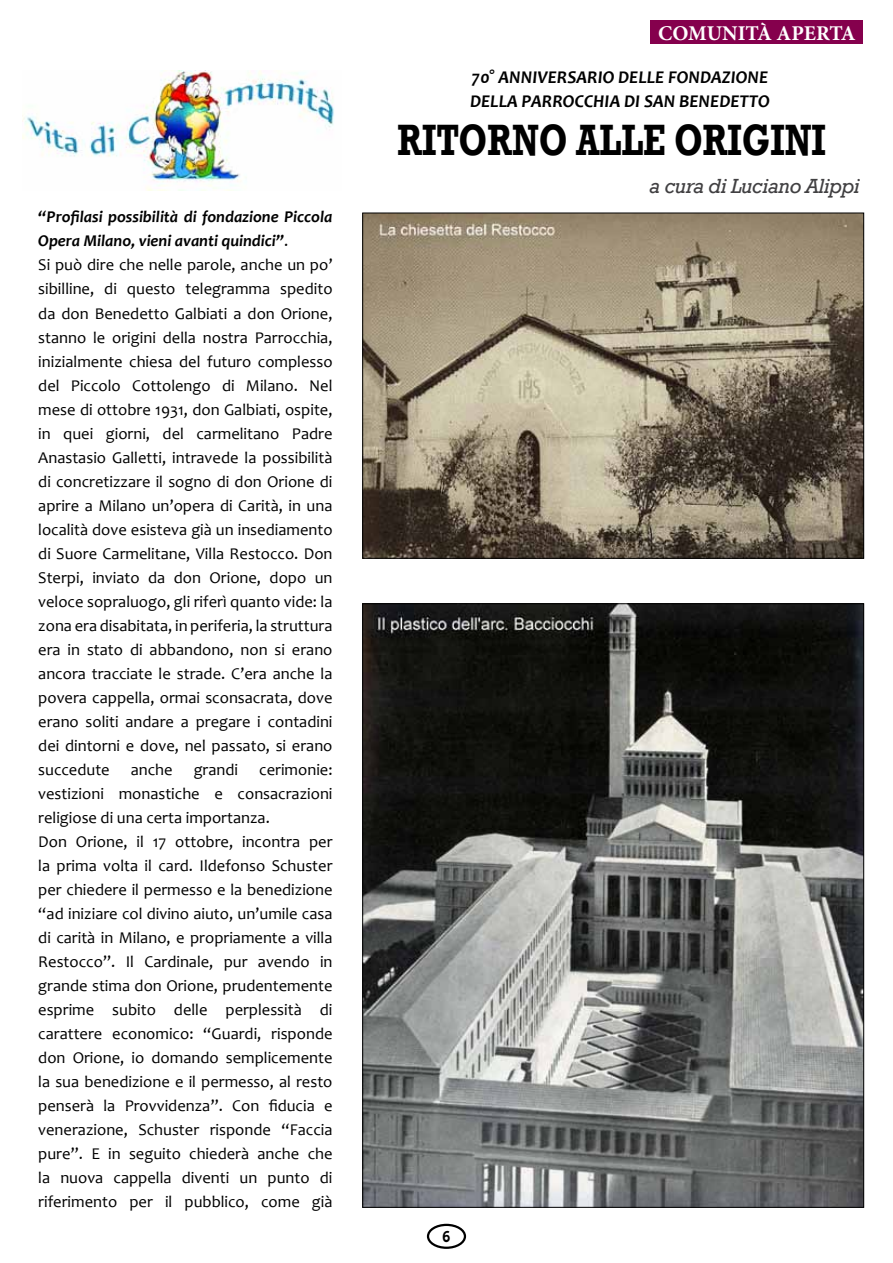
<style>
.page{position:relative;width:893px;height:1263px;background:#fff}
.page>*{position:absolute;margin:0;border:0;box-sizing:border-box;transform-origin:0 0}
.t1{font:700 45px "Rockwell";color:#000;scale:.75 1}
.t2{font:italic 21px "Rockwell";letter-spacing:-.02em;color:#414042}
.t3{font:700 21px "Minion Pro";color:#fff}
.t4{font:italic 700 18px/24px "Candara";color:#000}
.t5{font:16.5px/24px "Candara";color:#000}
.t6{font:13.5px "Hobo Std";color:#000}
.s1{font-weight:700;font-style:italic}
</style>
<div class="page">
<div style="left:427px;top:1224px;width:39px;height:25px;border:2px solid #000;border-radius:50%"></div>
<img style="left:23px;top:70px;width:311px;height:120px">
<div style="left:651px;top:21px;width:212px;height:23px;background:#85004d"></div>
<img style="left:364px;top:215px;width:498px;height:342px">
<img style="left:364px;top:605px;width:498px;height:601px">
<p class="t5" style="left:38px;top:205px;width:296px"><span class="s1">“Profilasi possibilità di fondazione Piccola Opera Milano, vieni avanti quindici”</span>.<br>Si può dire che nelle parole, anche un po’ sibilline, di questo telegramma spedito da don Benedetto Galbiati a don Orione, stanno le origini della nostra Parrocchia, inizialmente chiesa del futuro complesso del Piccolo Cottolengo di Milano. Nel mese di ottobre 1931, don Galbiati, ospite, in quei giorni, del carmelitano Padre Anastasio Galletti, intravede la possibilità di concretizzare il sogno di don Orione di aprire a Milano un’opera di Carità, in una località dove esisteva già un insediamento di Suore Carmelitane, Villa Restocco. Don Sterpi, inviato da don Orione, dopo un veloce sopraluogo, gli riferì quanto vide: la zona era disabitata, in periferia, la struttura era in stato di abbandono, non si erano ancora tracciate le strade. C’era anche la povera cappella, ormai sconsacrata, dove erano soliti andare a pregare i contadini dei dintorni e dove, nel passato, si erano succedute</p>
<p class="t5" style="left:131px;top:757px;width:43px">anche</p>
<p class="t5" style="left:194px;top:757px;width:46px">grandi</p>
<p class="t5" style="left:38px;top:757px;width:296px;text-indent:221px">cerimonie: vestizioni monastiche e consacrazioni religiose di una certa importanza.<br>Don Orione, il 17 ottobre, incontra per la prima volta il card. Ildefonso Schuster per chiedere il permesso e la benedizione “ad iniziare col divino aiuto, un’umile casa di carità in Milano, e propriamente a villa Restocco”. Il Cardinale, pur avendo in grande stima don Orione, prudentemente esprime subito delle perplessità di carattere economico: “Guardi, risponde don Orione, io domando semplicemente la sua benedizione e il permesso, al resto penserà la Provvidenza”. Con fiducia e venerazione, Schuster risponde “Faccia pure”. E in seguito chiederà anche che la nuova cappella diventi un punto di riferimento per il pubblico, come già</p>
<p class="t3" style="left:658px;top:18px;width:199px">COMUNITÀ APERTA</p>
<p class="t4" style="left:470px;top:65px;width:301px">70° ANNIVERSARIO DELLE FONDAZIONE<br>DELLA PARROCCHIA DI SAN BENEDETTO</p>
<h1 class="t1" style="left:398px;top:112px;width:573px">RITORNO ALLE ORIGINI</h1>
<p class="t2" style="left:649px;top:174px;width:212px">a cura di Luciano Alippi</p>
<p class="t6" style="left:443px;top:1227px;width:9px">6</p>
</div>
